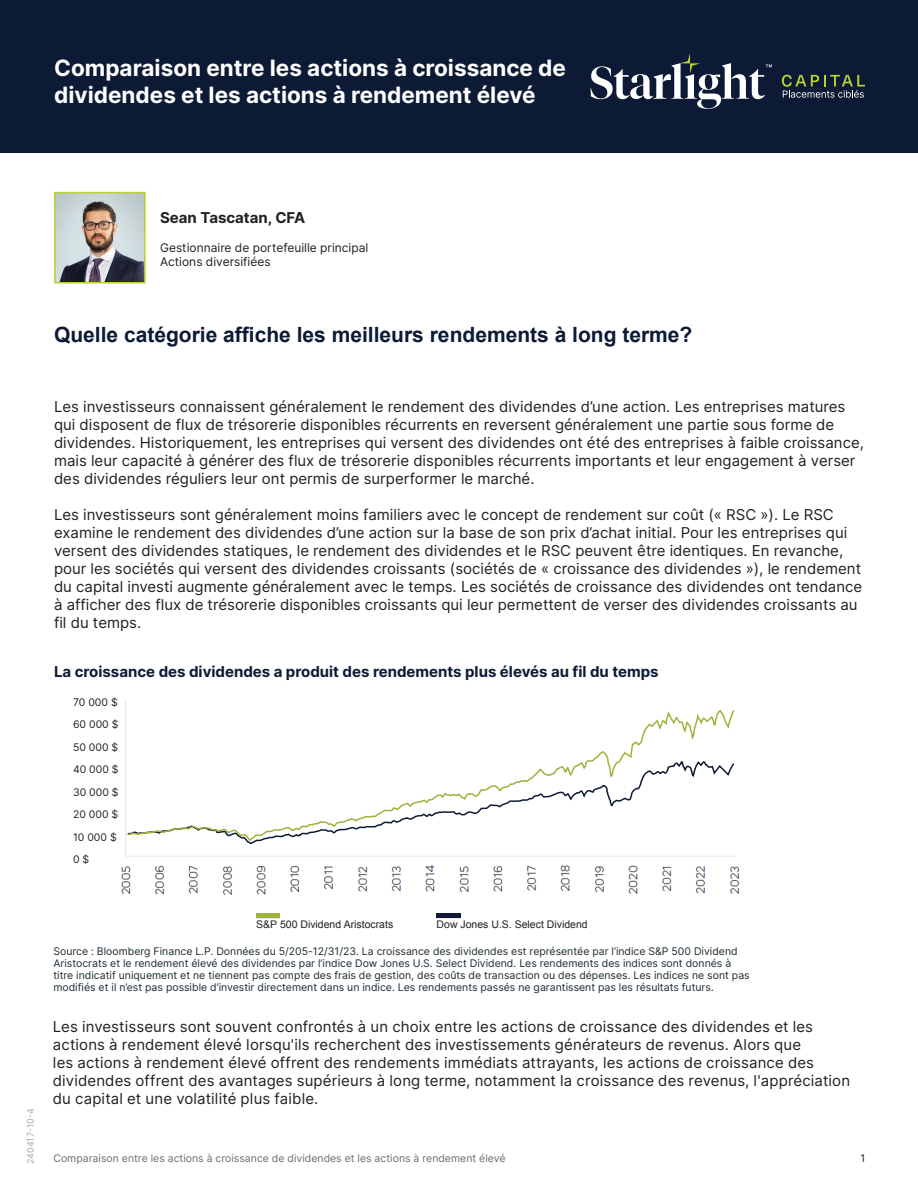
<style>
.page{position:relative;width:918px;height:1188px;background:#fff}
.page>*{position:absolute;margin:0;border:0;box-sizing:border-box;transform-origin:0 0}
.t1{font:700 22.5px/27px "Inter";color:#fff}
.t2{font:700 21px "Arial";color:#0c1a35}
.t3{font:15px/18px "Inter";color:#231f20}
.t4{font:700 15px "Inter";color:#0c1a35}
.t5{font:700 15px "Inter";color:#231f20}
.t6{font:12px/14.4px "Inter";color:#231f20}
.t7{font:10.5px/12px "Inter";color:#1c2b33}
.t8{font:10.5px "Inter";color:#6c6d70}
.t9{font:10.5px "Arial";color:#231f20}
.t10{font:10.5px/22.5px "Inter";color:#231f20}
.t11{font:9px "Inter";color:#a8a9ad}
</style>
<div class="page">
<img style="left:57px;top:195px;width:86px;height:86px">
<div style="left:54px;top:192px;width:92px;height:92px;border:2px solid #bad232"></div>
<div style="left:0;top:0;width:918px;height:153px;background:#0c1a35"></div>
<img style="left:121px;top:700px;width:619px;height:219px">
<hr style="left:256px;top:914px;width:24px;height:4px;background:#9db33b">
<hr style="left:437px;top:914px;width:24px;height:4px;background:#0d1b36">
<div style="left:127px;top:697px;width:613px;height:153px;background:#fff"></div>
<svg style="left:126px;top:705px;width:609px;height:136px"></svg>
<svg style="left:591px;top:54px;width:181px;height:55px"></svg>
<svg style="left:782px;top:75px;width:83px;height:23px"></svg>
<h1 class="t1" style="left:54px;top:53px;width:513px">Comparaison entre les actions à croissance de dividendes et les actions à rendement élevé</h1>
<p class="t5" style="left:160px;top:206px;width:147px">Sean Tascatan, CFA</p>
<p class="t6" style="left:160px;top:240px;width:210px">Gestionnaire de portefeuille principal<br>Actions diversifiées</p>
<h2 class="t2" style="left:54px;top:321px;width:640px">Quelle catégorie affiche les meilleurs rendements à long terme?</h2>
<p class="t3" style="left:54px;top:397px;width:811px">Les investisseurs connaissent généralement le rendement des dividendes d’une action. Les entreprises matures qui disposent de flux de trésorerie disponibles récurrents en reversent généralement une partie sous forme de dividendes. Historiquement, les entreprises qui versent des dividendes ont été des entreprises à faible croissance, mais leur capacité à générer des flux de trésorerie disponibles récurrents importants et leur engagement à verser des dividendes réguliers leur ont permis de surperformer le marché.</p>
<p class="t3" style="left:54px;top:505px;width:810px">Les investisseurs sont généralement moins familiers avec le concept de rendement sur coût (« RSC »). Le RSC examine le rendement des dividendes d’une action sur la base de son prix d’achat initial. Pour les entreprises qui versent des dividendes statiques, le rendement des dividendes et le RSC peuvent être identiques. En revanche, pour les sociétés qui versent des dividendes croissants (sociétés de « croissance des dividendes »), le rendement du capital investi augmente généralement avec le temps. Les sociétés de croissance des dividendes ont tendance à afficher des flux de trésorerie disponibles croissants qui leur permettent de verser des dividendes croissants au fil du temps.</p>
<p class="t4" style="left:54px;top:660px;width:606px">La croissance des dividendes a produit des rendements plus élevés au fil du temps</p>
<p class="t10" style="left:73px;top:691px;width:47px">70 000 $<br>60 000 $<br>50 000 $<br>40 000 $<br>30 000 $<br>20 000 $<br>10 000 $<br>0 $</p>
<p class="t11" style="left:24px;top:1164px;width:57px;rotate:-90deg">240417-10-4</p>
<p class="t9" style="left:256px;top:918px;width:138px">S&amp;P 500 Dividend Aristocrats</p>
<p class="t9" style="left:437px;top:918px;width:153px">Dow Jones U.S. Select Dividend</p>
<p class="t7" style="left:53px;top:945px;width:698px">Source : Bloomberg Finance L.P. Données du 5/205-12/31/23. La croissance des dividendes est représentée par l’indice S&amp;P 500 Dividend Aristocrats et le rendement élevé des dividendes par l’indice Dow Jones U.S. Select Dividend. Les rendements des indices sont donnés à titre indicatif uniquement et ne tiennent pas compte des frais de gestion, des coûts de transaction ou des dépenses. Les indices ne sont pas modifiés et il n’est pas possible d’investir directement dans un indice. Les rendements passés ne garantissent pas les résultats futurs.</p>
<p class="t3" style="left:53px;top:1018px;width:799px">Les investisseurs sont souvent confrontés à un choix entre les actions de croissance des dividendes et les actions à rendement élevé lorsqu'ils recherchent des investissements générateurs de revenus. Alors que<br>les actions à rendement élevé offrent des rendements immédiats attrayants, les actions de croissance des dividendes offrent des avantages supérieurs à long terme, notamment la croissance des revenus, l'appréciation du capital et une volatilité plus faible.</p>
<p class="t8" style="left:53px;top:1151px;width:454px">Comparaison entre les actions à croissance de dividendes et les actions à rendement élevé</p>
<p class="t10" style="left:861px;top:1147px;width:6px">1</p>
</div>
